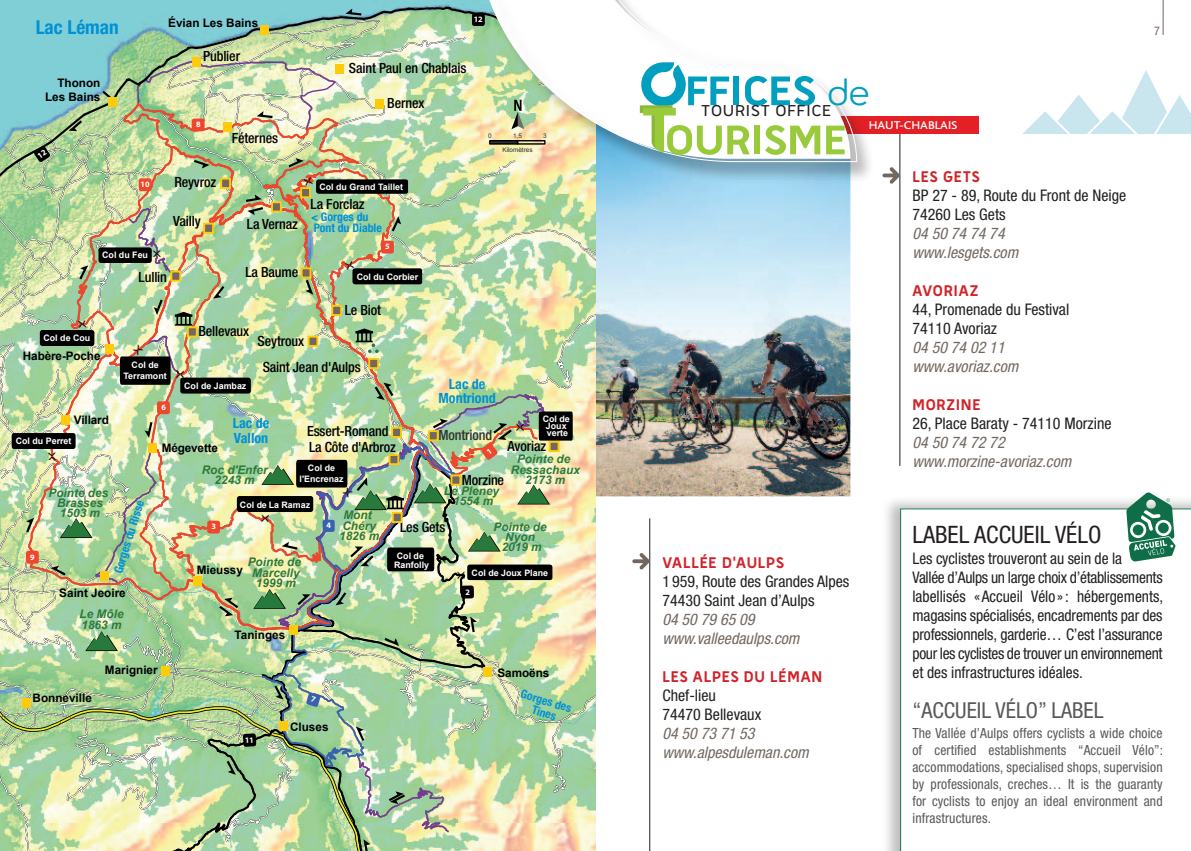
<style>
.page{position:relative;width:1191px;height:851px;background:#fff}
.page>*{position:absolute;margin:0;border:0;box-sizing:border-box;transform-origin:0 0}
.t1{font:700 48.2px "FNAC Regular";color:#009ebf;scale:1.09 1}
.t2{font:700 48.2px "FNAC Regular";color:#99ca3b;scale:1.08 1}
.t3{font:condensed 24px "Helvetica Neue";color:#231f20}
.t4{font:condensed 22px "Helvetica Neue";color:#57585a}
.t5{font:700 condensed 19.2px "Helvetica Neue";color:#0091d5}
.t6{font:700 18.4px "FNAC Demi";letter-spacing:.04em;color:#231f20;scale:1.07 1}
.t7{font:700 18px "FNAC Regular";letter-spacing:.045em;color:#d1232a}
.t8{font:condensed 16px/19px "Helvetica Neue";color:#231f20}
.t9{font:italic condensed 16px/19px "Helvetica Neue";color:#726861}
.t10{font:condensed 14px/17px "Helvetica Neue";letter-spacing:.01em;color:#57585a;text-align:justify}
.t11{font:500 condensed 14px/16px "Helvetica Neue";letter-spacing:-.01em;color:#000}
.t12{font:700 condensed 14px/14.8px "Helvetica Neue";color:#0091d5}
.t13{font:500 condensed 14px "Helvetica Neue";letter-spacing:-.01em;color:#2f3234}
.t14{font:condensed 12px "Helvetica Neue";color:#726861}
.t15{font:italic 700 11.8px/10.4px "Arial";color:#2d793c;text-align:center}
.t16{font:700 11.8px/13.8px "Arial";color:#000;text-align:right}
.t17{font:700 condensed 11.8px/11.8px "Helvetica Neue";color:#0091d5}
.t18{font:500 11.8px "Bliss";color:#fff;scale:1.07 1}
.t19{font:700 8.8px/11px "Arial";color:#fff;text-align:center}
.t20{font:700 8.2px "Myriad Pro";color:#fff}
.t21{font:6.4px "Arial";color:#2f3234}
.s1{font-weight:400;font-size:42px}
</style>
<div class="page">
<hr style="left:899px;top:133px;width:1px;height:333px;background:#231f20">
<svg style="left:882px;top:167px;width:18px;height:17px"></svg>
<img style="left:595px;top:183px;width:255px;height:313px">
<hr style="left:649px;top:518px;width:1px;height:332px;background:#231f20">
<svg style="left:632px;top:553px;width:17px;height:16px"></svg>
<div style="left:802px;top:116px;width:176px;height:17px;background:#e41f25"></div>
<div style="left:478px;top:0;width:397px;height:181px;background:#231f20;opacity:.3"></div>
<svg style="left:480px;top:0;width:377px;height:162px"></svg>
<svg style="left:640px;top:62px;width:49px;height:90px"></svg>
<hr style="left:1162px;top:0;width:1px;height:35px;background:#726861">
<svg style="left:1022px;top:70px;width:169px;height:64px"></svg>
<div style="left:881px;top:494px;width:310px;height:356px;background:#231f20;opacity:.3"></div>
<svg style="left:900px;top:508px;width:291px;height:342px"></svg>
<svg style="left:1126px;top:492px;width:49px;height:69px"></svg>
<img style="left:0;top:6px;width:595px;height:844px">
<p class="t5" style="left:36px;top:15px;width:84px">Lac Léman</p>
<p class="t16" style="left:45px;top:76px;width:57px">Thonon<br>Les Bains</p>
<p class="t16" style="left:168px;top:16px;width:91px">Évian Les Bains</p>
<p class="t11" style="left:203px;top:48px;width:38px">Publier</p>
<p class="t20" style="left:196px;top:120px;width:6px">8</p>
<p class="t11" style="left:232px;top:129px;width:48px">Féternes</p>
<p class="t20" style="left:474px;top:15px;width:11px">12</p>
<p class="t11" style="left:349px;top:60px;width:119px">Saint Paul en Chablais</p>
<p class="t11" style="left:387px;top:94px;width:39px">Bernex</p>
<p class="t21" style="left:488px;top:132px;width:5px">0</p>
<p class="t21" style="left:513px;top:132px;width:10px">1,5</p>
<p class="t21" style="left:543px;top:132px;width:5px">3</p>
<p class="t21" style="left:502px;top:146px;width:32px">Kilomètres</p>
<p class="t19" style="left:43px;top:333px;width:48px">Col de Cou</p>
<p class="t20" style="left:141px;top:180px;width:11px">10</p>
<p class="t19" style="left:102px;top:250px;width:47px">Col du Feu</p>
<p class="t11" style="left:174px;top:173px;width:43px">Reyvroz</p>
<p class="t11" style="left:173px;top:213px;width:29px">Vailly</p>
<p class="t11" style="left:139px;top:268px;width:30px">Lullin</p>
<p class="t11" style="left:247px;top:215px;width:53px">La Vernaz</p>
<p class="t11" style="left:245px;top:264px;width:54px">La Baume</p>
<p class="t19" style="left:319px;top:181px;width:85px">Col du Grand Taillet</p>
<p class="t11" style="left:310px;top:195px;width:55px">La Forclaz</p>
<p class="t17" style="left:311px;top:210px;width:72px">&lt; Gorges du<br>Pont du Diable</p>
<p class="t20" style="left:385px;top:242px;width:6px">5</p>
<p class="t19" style="left:357px;top:271px;width:63px">Col du Corbier</p>
<p class="t11" style="left:345px;top:301px;width:38px">Le Biot</p>
<p class="t11" style="left:198px;top:323px;width:52px">Bellevaux</p>
<p class="t11" style="left:258px;top:333px;width:48px">Seytroux</p>
<p class="t16" style="left:23px;top:348px;width:79px">Habère-Poche</p>
<p class="t19" style="left:124px;top:359px;width:45px">Col de<br>Terramont</p>
<p class="t20" style="left:161px;top:403px;width:6px">6</p>
<p class="t19" style="left:184px;top:380px;width:64px">Col de Jambaz</p>
<p class="t11" style="left:263px;top:358px;width:100px">Saint Jean d'Aulps</p>
<p class="t12" style="left:438px;top:376px;width:59px;text-align:center">Lac de<br>Montriond</p>
<p class="t16" style="left:74px;top:413px;width:36px">Villard</p>
<p class="t19" style="left:16px;top:436px;width:57px">Col du Perret</p>
<p class="t20" style="left:30px;top:552px;width:6px">9</p>
<p class="t15" style="left:48px;top:487px;width:61px">Pointe des<br>Brasses<br>1503 m</p>
<p class="t17" style="left:112px;top:571px;width:77px;rotate:-73deg">Gorges du Risse</p>
<p class="t16" style="left:59px;top:586px;width:68px">Saint Jeoire</p>
<p class="t16" style="left:162px;top:441px;width:58px">Mégevette</p>
<p class="t12" style="left:233px;top:415px;width:38px">Lac de<br>Vallon</p>
<p class="t15" style="left:202px;top:464px;width:67px">Roc d'Enfer<br>2243 m</p>
<p class="t11" style="left:307px;top:423px;width:90px">Essert-Romand<br>La Côte d'Arbroz</p>
<p class="t19" style="left:299px;top:462px;width:46px">Col de l'Encrenaz</p>
<p class="t19" style="left:240px;top:499px;width:72px">Col de La Ramaz</p>
<p class="t13" style="left:438px;top:427px;width:55px">Montriond</p>
<p class="t19" style="left:543px;top:414px;width:29px;line-height:7.4px">Col de<br>Joux verte</p>
<p class="t11" style="left:507px;top:438px;width:40px">Avoriaz</p>
<p class="t15" style="left:511px;top:454px;width:71px">Pointe de<br>Ressachaux<br>2173 m</p>
<p class="t11" style="left:462px;top:471px;width:44px">Morzine</p>
<p class="t15" style="left:444px;top:485px;width:57px">Le Pleney<br>1554 m</p>
<p class="t15" style="left:248px;top:557px;width:55px">Pointe de<br>Marcelly<br>1999 m</p>
<p class="t16" style="left:197px;top:563px;width:48px">Mieussy</p>
<p class="t20" style="left:326px;top:520px;width:6px">4</p>
<p class="t15" style="left:339px;top:510px;width:42px">Mont<br>Chéry<br>1826 m</p>
<p class="t15" style="left:493px;top:521px;width:55px">Pointe de<br>Nyon<br>2019 m</p>
<p class="t11" style="left:400px;top:519px;width:47px">Les Gets</p>
<p class="t19" style="left:394px;top:551px;width:37px;line-height:8.8px">Col de<br>Ranfolly</p>
<p class="t19" style="left:471px;top:567px;width:78px">Col de Joux Plane</p>
<p class="t15" style="left:79px;top:608px;width:46px;text-align:left">Le Môle<br>1863 m</p>
<p class="t16" style="left:235px;top:627px;width:52px">Taninges</p>
<p class="t16" style="left:33px;top:690px;width:61px">Bonneville</p>
<p class="t16" style="left:105px;top:663px;width:54px">Marignier</p>
<p class="t16" style="left:290px;top:719px;width:40px">Cluses</p>
<p class="t16" style="left:497px;top:665px;width:54px">Samoëns</p>
<p class="t17" style="left:523px;top:687px;width:54px;text-align:center;rotate:17deg">Gorges des<br>Tines</p>
<h1 class="t1" style="left:685px;top:68px;width:171px">FFICES <span class="s1">de</span></h1>
<p class="t6" style="left:701px;top:102px;width:123px">tourist office</p>
<h1 class="t2" style="left:665px;top:117px;width:170px">OURISME</h1>
<p class="t18" style="left:869px;top:119px;width:84px">HAUT-CHABLAIS</p>
<p class="t7" style="left:912px;top:168px;width:69px">LES GETS</p>
<p class="t8" style="left:912px;top:186px;width:215px">BP 27 - 89, Route du Front de Neige<br>74260 Les Gets</p>
<p class="t9" style="left:912px;top:224px;width:107px">04 50 74 74 74 www.lesgets.com</p>
<p class="t7" style="left:912px;top:282px;width:67px">AVORIAZ</p>
<p class="t8" style="left:912px;top:300px;width:158px">44, Promenade du Festival<br>74110 Avoriaz</p>
<p class="t9" style="left:912px;top:338px;width:107px">04 50 74 02 11 www.avoriaz.com</p>
<p class="t7" style="left:912px;top:396px;width:70px">MORZINE</p>
<p class="t8" style="left:912px;top:414px;width:200px">26, Place Baraty - 74110 Morzine</p>
<p class="t9" style="left:912px;top:433px;width:160px">04 50 74 72 72 www.morzine-avoriaz.com</p>
<h2 class="t3" style="left:912px;top:520px;width:24px">Label</h2>
<h2 class="t3" style="left:974px;top:520px;width:24px">Accueil</h2>
<h2 class="t3" style="left:1055px;top:520px;width:34px">Vélo</h2>
<p class="t14" style="left:1154px;top:24px;width:7px">7</p>
<p class="t7" style="left:662px;top:554px;width:123px">VALLÉE D’AULPS</p>
<p class="t8" style="left:662px;top:571px;width:188px">1 959, Route des Grandes Alpes<br>74430 Saint Jean d’Aulps</p>
<p class="t9" style="left:662px;top:609px;width:139px">04 50 79 65 09 www.valleedaulps.com</p>
<p class="t7" style="left:662px;top:668px;width:10px">LES</p>
<p class="t7" style="left:693px;top:668px;width:129px">ALPES DU LÉMAN</p>
<p class="t8" style="left:662px;top:685px;width:100px">Chef-lieu<br>74470 Bellevaux</p>
<p class="t9" style="left:662px;top:723px;width:148px">04 50 73 71 53 www.alpesduleman.com</p>
<p class="t8" style="left:912px;top:549px;width:252px">Les cyclistes trouveront au sein de la<br>Vallée d’Aulps un large choix d’établissements labellisés «Accueil Vélo »: hébergements, magasins spécialisés, encadrements par des professionnels, garderie… C’est l’assurance pour les cyclistes de trouver un environnement et des infrastructures idéales.</p>
<h3 class="t4" style="left:912px;top:697px;width:193px">“ACCUEIL VÉLO” LABEL</h3>
<p class="t10" style="left:912px;top:724px;width:252px">The Vallée d’Aulps offers cyclists a wide choice of certified establishments “Accueil Vélo”: accommodations, specialised shops, supervision by professionals, creches… It is the guaranty for cyclists to enjoy an ideal environment and infrastructures.</p>
</div>
